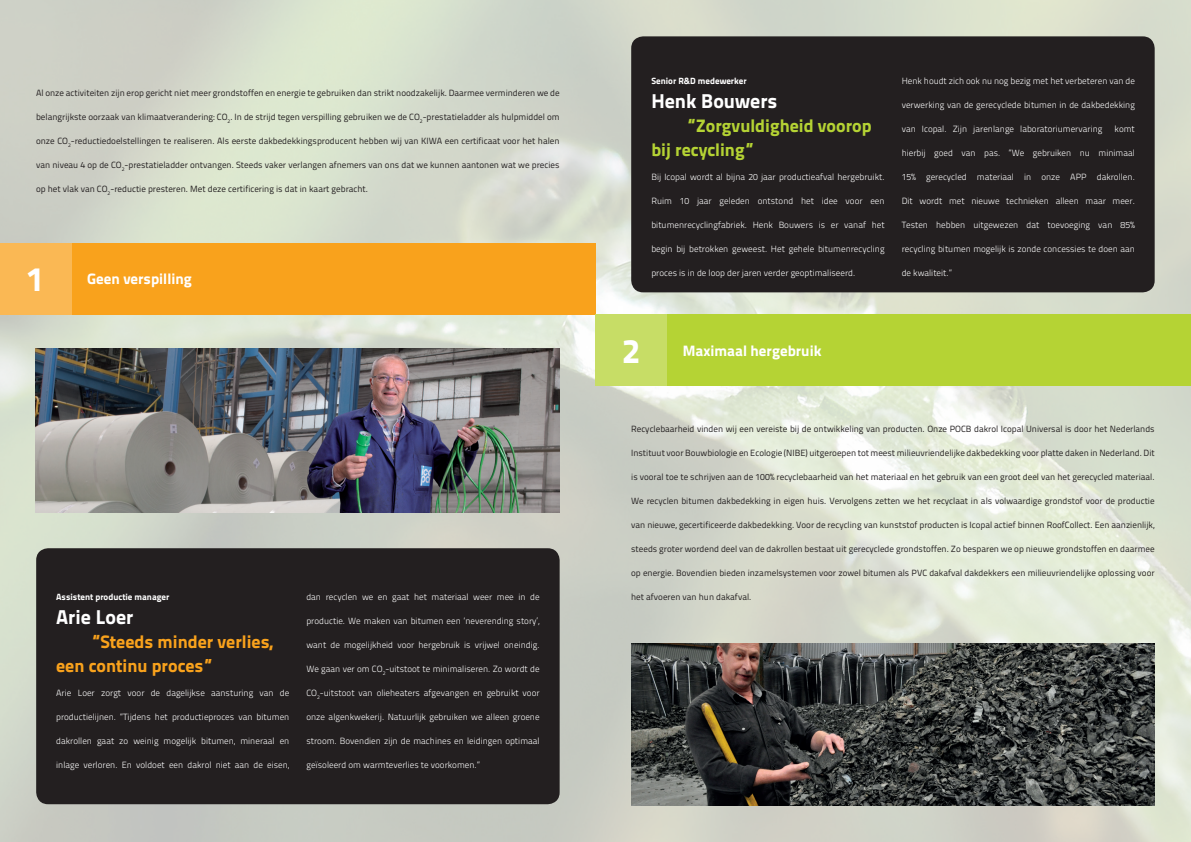
<style>
.page{position:relative;width:1191px;height:842px;background:#fff}
.page>*{position:absolute;margin:0;border:0;box-sizing:border-box;transform-origin:0 0}
.t1{font:34.1px "Titillium Text 25 L 999 wt";color:#fff}
.t2{font:20px "Titillium Text 25 L 999 wt";color:#fff}
.t3{font:18px/24px "Titillium Text 25 L 999 wt";color:#f9a21c}
.t4{font:18px/24px "Titillium Text 25 L 999 wt";color:#b5d334}
.t5{font:17px "Titillium Text 25 L 999 wt";color:#fff}
.t6{font:15px "Titillium Text 25 L 999 wt";color:#fff}
.t7{font:9px "Titillium Text 25 L 400 wt";color:#231f20}
.t8{font:9px "Titillium Text 25 L 250 wt";color:#fff}
.t9{font:9px "Titillium Text 25 L 999 wt";color:#fff}
.s1{font-size:34.1px}
</style>
<div class="page">
<img style="left:0;top:0;width:1191px;height:842px">
<div style="left:36px;top:548px;width:523px;height:256px;background:#231f20;border-radius:12px"></div>
<div style="left:631px;top:36px;width:523px;height:256px;background:#231f20;border-radius:12px"></div>
<div style="left:0;top:243px;width:595px;height:71px;background:#f9a21c"></div>
<div style="left:595px;top:314px;width:72px;height:72px;background:#c7dd66"></div>
<div style="left:667px;top:314px;width:524px;height:72px;background:#b5d334"></div>
<img style="left:36px;top:348px;width:523px;height:164px">
<img style="left:631px;top:644px;width:523px;height:162px">
<div style="left:0;top:243px;width:72px;height:71px;background:#fab854"></div>
<p class="t7" style="left:36px;top:86px;width:525px">Al onze activiteiten zijn erop gericht niet meer grondstoffen en energie te gebruiken dan strikt noodzakelijk. Daarmee verminderen we de</p>
<p class="t7" style="left:36px;top:110px;width:525px">belangrijkste oorzaak van klimaatverandering: CO<sub>2</sub>. In de strijd tegen verspilling gebruiken we de CO<sub>2</sub>-prestatieladder als hulpmiddel om</p>
<p class="t7" style="left:36px;top:134px;width:525px">onze CO<sub>2</sub>-reductiedoelstellingen te realiseren. Als eerste dakbedekkingsproducent hebben wij van KIWA een certificaat voor het halen</p>
<p class="t7" style="left:36px;top:158px;width:525px">van niveau 4 op de CO<sub>2</sub>-prestatieladder ontvangen. Steeds vaker verlangen afnemers van ons dat we kunnen aantonen wat we precies</p>
<p class="t7" style="left:36px;top:182px;width:333px">op het vlak van CO<sub>2</sub>-reductie presteren. Met deze certificering is dat in kaart gebracht.</p>
<h1 class="t1" style="left:27px;top:253px;width:20px">1</h1>
<h3 class="t5" style="left:87px;top:266px;width:120px">Geen verspilling</h3>
<p class="t9" style="left:651px;top:74px;width:97px">Senior R&amp;D medewerker</p>
<h2 class="t2" style="left:651px;top:85px;width:127px">Henk Bouwers</h2>
<h3 class="t4" style="left:651px;top:113px;width:222px;text-indent:36px">“Zorgvuldigheid voorop bij recycling”</h3>
<p class="t8" style="left:651px;top:170px;width:235px">Bij Icopal wordt al bijna 20 jaar productieafval hergebruikt.</p>
<p class="t8" style="left:651px;top:194px;width:235px">Ruim 10 jaar geleden ontstond het idee voor een</p>
<p class="t8" style="left:651px;top:218px;width:235px">bitumenrecyclingfabriek. Henk Bouwers is er vanaf het</p>
<p class="t8" style="left:651px;top:242px;width:235px">begin bij betrokken geweest. Het gehele bitumenrecycling</p>
<p class="t8" style="left:651px;top:266px;width:205px">proces is in de loop der jaren verder geoptimaliseerd.</p>
<p class="t8" style="left:901px;top:74px;width:235px">Henk houdt zich ook nu nog bezig met het verbeteren van de</p>
<p class="t8" style="left:901px;top:98px;width:235px">verwerking van de gerecyclede bitumen in de dakbedekking</p>
<p class="t8" style="left:901px;top:122px;width:202px">van Icopal. Zijn jarenlange laboratoriumervaring</p>
<p class="t8" style="left:1114px;top:122px;width:22px">komt</p>
<p class="t8" style="left:901px;top:146px;width:235px">hierbij goed van pas. “We gebruiken nu minimaal</p>
<p class="t8" style="left:901px;top:170px;width:235px">15% gerecycled materiaal in onze APP dakrollen.</p>
<p class="t8" style="left:901px;top:194px;width:235px">Dit wordt met nieuwe technieken alleen maar meer.</p>
<p class="t8" style="left:901px;top:218px;width:235px">Testen hebben uitgewezen dat toevoeging van 85%</p>
<p class="t8" style="left:901px;top:242px;width:235px">recycling bitumen mogelijk is zonde concessies te doen aan</p>
<p class="t8" style="left:901px;top:266px;width:52px">de kwaliteit.”</p>
<h3 class="t5" style="left:622px;top:337px;width:181px"><span class="s1">2</span> Geen verspilling</h3>
<h3 class="t6" style="left:683px;top:339px;width:140px">Maximaal hergebruik</h3>
<p class="t7" style="left:631px;top:422px;width:525px">Recyclebaarheid vinden wij een vereiste bij de ontwikkeling van producten. Onze POCB dakrol Icopal Universal is door het Nederlands</p>
<p class="t7" style="left:631px;top:446px;width:525px">Instituut voor Bouwbiologie en Ecologie (NIBE) uitgeroepen tot meest milieuvriendelijke dakbedekking voor platte daken in Nederland. Dit</p>
<p class="t7" style="left:631px;top:470px;width:525px">is vooral toe te schrijven aan de 100% recyclebaarheid van het materiaal en het gebruik van een groot deel van het gerecycled materiaal.</p>
<p class="t7" style="left:631px;top:494px;width:525px">We recyclen bitumen dakbedekking in eigen huis. Vervolgens zetten we het recyclaat in als volwaardige grondstof voor de productie</p>
<p class="t7" style="left:631px;top:518px;width:525px">van nieuwe, gecertificeerde dakbedekking. Voor de recycling van kunststof producten is Icopal actief binnen RoofCollect. Een aanzienlijk,</p>
<p class="t7" style="left:631px;top:542px;width:525px">steeds groter wordend deel van de dakrollen bestaat uit gerecyclede grondstoffen. Zo besparen we op nieuwe grondstoffen en daarmee</p>
<p class="t7" style="left:631px;top:566px;width:525px">op energie. Bovendien bieden inzamelsystemen voor zowel bitumen als PVC dakafval dakdekkers een milieuvriendelijke oplossing voor</p>
<p class="t9" style="left:56px;top:590px;width:115px">Assistent productie manager</p>
<p class="t7" style="left:631px;top:590px;width:122px">het afvoeren van hun dakafval.</p>
<h2 class="t2" style="left:56px;top:601px;width:79px">Arie Loer</h2>
<h3 class="t3" style="left:56px;top:629px;width:218px;text-indent:36px">“Steeds minder verlies, een continu proces”</h3>
<p class="t8" style="left:56px;top:686px;width:235px">Arie Loer zorgt voor de dagelijkse aansturing van de</p>
<p class="t8" style="left:56px;top:710px;width:235px">productielijnen. “Tijdens het productieproces van bitumen</p>
<p class="t8" style="left:56px;top:734px;width:235px">dakrollen gaat zo weinig mogelijk bitumen, mineraal en</p>
<p class="t8" style="left:56px;top:758px;width:235px">inlage verloren. En voldoet een dakrol niet aan de eisen,</p>
<p class="t8" style="left:306px;top:590px;width:235px">dan recyclen we en gaat het materiaal weer mee in de</p>
<p class="t8" style="left:306px;top:614px;width:235px">productie. We maken van bitumen een ‘neverending story’,</p>
<p class="t8" style="left:306px;top:638px;width:235px">want de mogelijkheid voor hergebruik is vrijwel oneindig.</p>
<p class="t8" style="left:306px;top:662px;width:235px">We gaan ver om CO<sub>2</sub>-uitstoot te minimaliseren. Zo wordt de</p>
<p class="t8" style="left:306px;top:686px;width:235px">CO<sub>2</sub>-uitstoot van olieheaters afgevangen en gebruikt voor</p>
<p class="t8" style="left:306px;top:710px;width:235px">onze algenkwekerij. Natuurlijk gebruiken we alleen groene</p>
<p class="t8" style="left:306px;top:734px;width:235px">stroom. Bovendien zijn de machines en leidingen optimaal</p>
<p class="t8" style="left:306px;top:758px;width:175px">geïsoleerd om warmteverlies te voorkomen.”</p>
</div>
